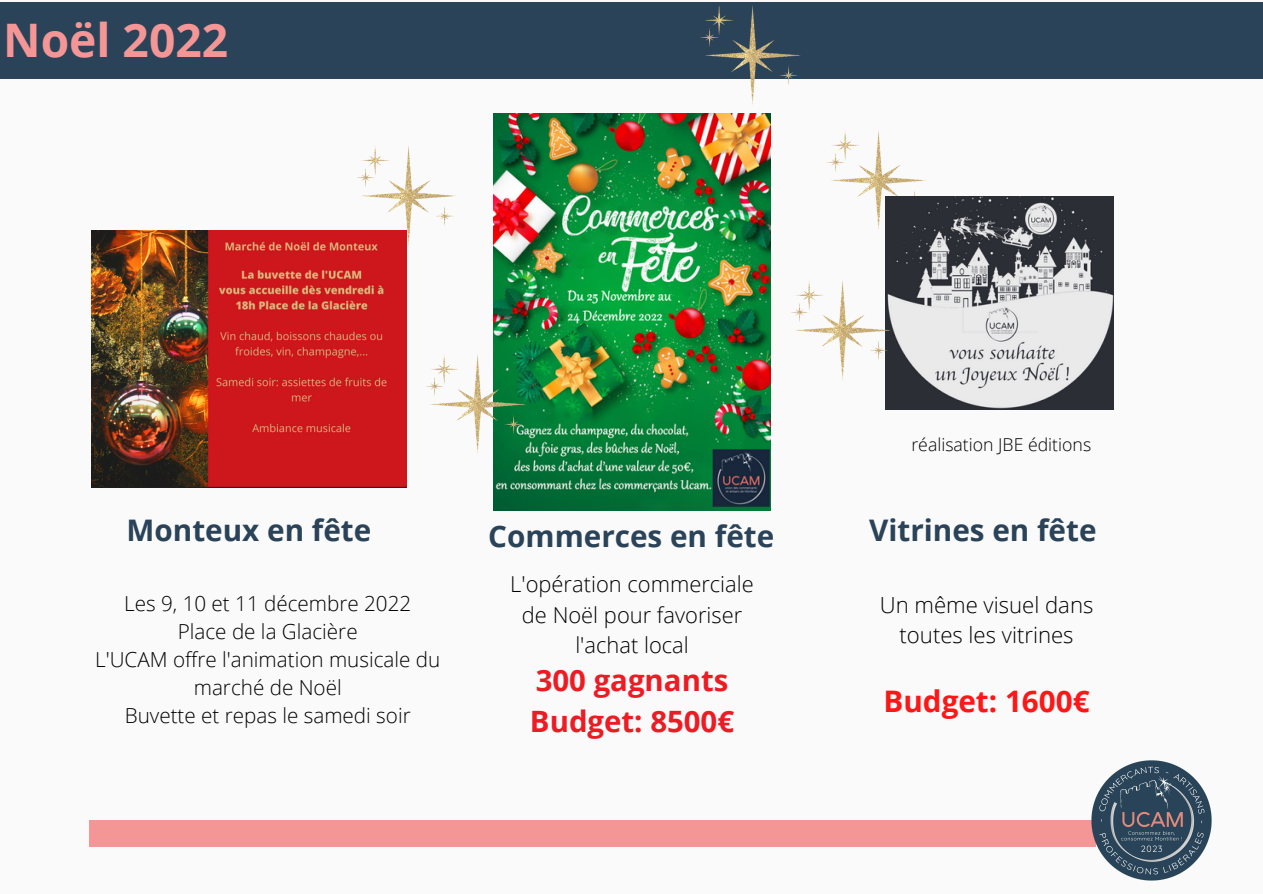
<style>
.page{position:relative;width:1263px;height:894px;background:#fff}
.page>*{position:absolute;margin:0;border:0;box-sizing:border-box;transform-origin:0 0}
.t1{font:700 46.2px "Open Sans";color:#f49696}
.t2{font:700 29.7px "Open Sans";color:#2a4358}
.t3{font:700 29.7px "Open Sans";color:#ff1616}
.t4{font:700 29.4px/40.5px "Open Sans";color:#ed1c24}
.t5{font:300 22.2px/30.3px "Open Sans";color:#000;text-align:center}
.t6{font:300 21.9px/30.3px "Open Sans";color:#000;text-align:center}
.t7{font:300 20.7px/28px "Open Sans";color:#000;text-align:center}
.t8{font:300 17.7px "Open Sans";color:#000}
</style>
<div class="page">
<div style="left:0;top:0;width:1263px;height:893px;background:#fafafa"></div>
<div style="left:0;top:2px;width:1263px;height:77px;background:#2a4358"></div>
<img style="left:356px;top:146px;width:100px;height:100px">
<img style="left:826px;top:130px;width:100px;height:100px">
<img style="left:700px;top:6px;width:100px;height:99px">
<div style="left:89px;top:820px;width:1006px;height:25px;background:#f49696"></div>
<img style="left:1091px;top:760px;width:121px;height:120px">
<img style="left:92px;top:231px;width:315px;height:256px">
<img style="left:885px;top:196px;width:229px;height:214px">
<img style="left:493px;top:114px;width:278px;height:396px">
<img style="left:425px;top:354px;width:100px;height:100px">
<img style="left:790px;top:280px;width:100px;height:100px">
<h1 class="t1" style="left:3px;top:8px;width:226px">Noël 2022</h1>
<h2 class="t2" style="left:126px;top:509px;width:246px">Monteux en fête</h2>
<p class="t7" style="left:95px;top:588px;width:347px">Les 9, 10 et 11 décembre 2022<br>Place de la Glacière<br>L'UCAM offre l'animation musicale du marché de Noël<br>Buvette et repas le samedi soir</p>
<h2 class="t2" style="left:488px;top:515px;width:288px">Commerces en fête</h2>
<p class="t6" style="left:510px;top:568px;width:245px">L'opération commerciale de Noël pour favoriser l'achat local</p>
<h3 class="t4" style="left:530px;top:659px;width:206px">300 gagnants<br>Budget: 8500€</h3>
<p class="t8" style="left:911px;top:432px;width:181px">réalisation JBE éditions</p>
<h2 class="t2" style="left:869px;top:509px;width:229px">Vitrines en fête</h2>
<p class="t5" style="left:880px;top:589px;width:215px">Un même visuel dans toutes les vitrines</p>
<h2 class="t3" style="left:883px;top:680px;width:208px">Budget: 1600€</h2>
</div>
